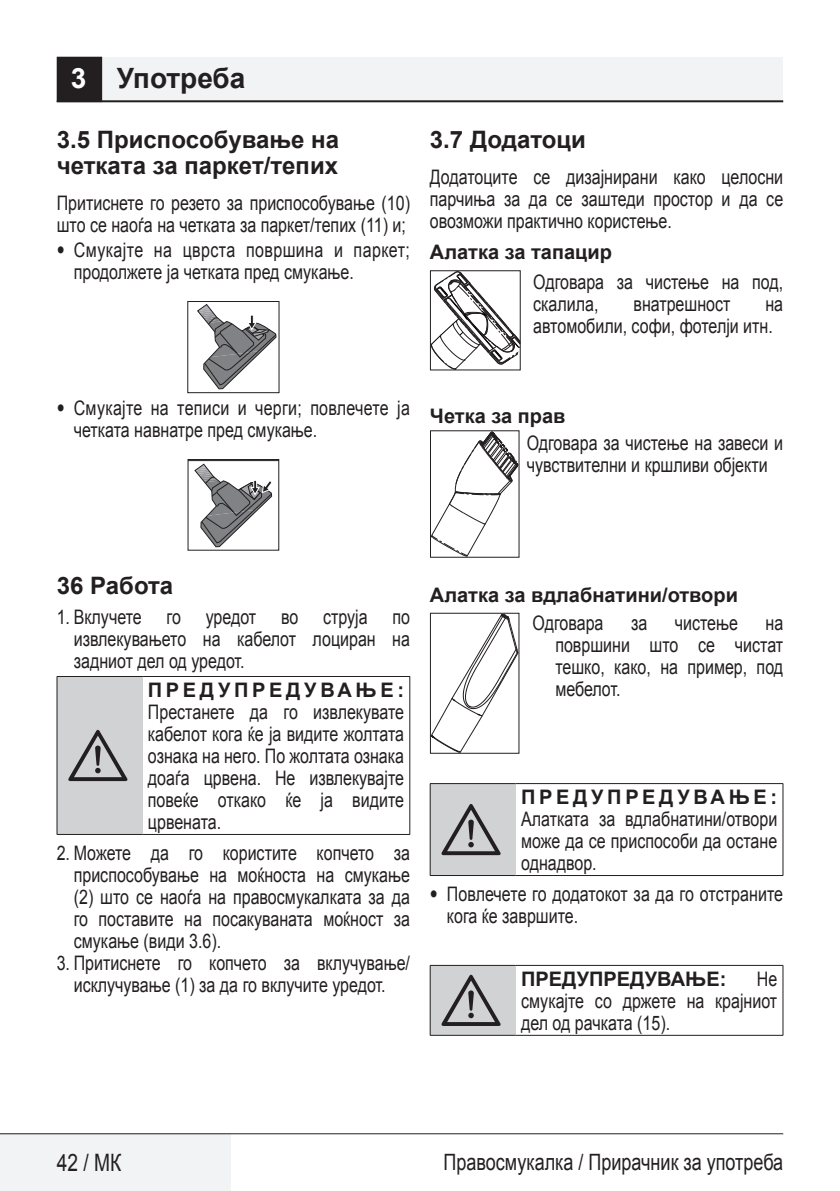
<style>
.page{position:relative;width:840px;height:1191px;background:#fff}
.page>*{position:absolute;margin:0;border:0;box-sizing:border-box;transform-origin:0 0}
.t1{font:64px "ZIWARNUN";color:#231f20}
.t2{font:700 28px "Arial";color:#231f20}
.t3{font:700 24px/26px "Arial";color:#231f20}
.t4{font:24px "Arial";color:#231f20;scale:.8 1}
.t5{font:22.4px "Arial";color:#231f20;scale:.8 1}
.t6{font:20px/22px "Arial";color:#231f20;scale:.8 1}
.t7{font:700 20px "Arial";color:#231f20}
.t8{font:700 20px "Arial";letter-spacing:.18em;color:#231f20}
.s1{color:#fff}
.s2{font-family:"Helvetica Neue LT Pro";font-weight:700;font-stretch:condensed}
</style>
<div class="page">
<div style="left:0;top:1133px;width:230px;height:58px;background:#f2f3f4"></div>
<hr style="left:0;top:1133px;width:782px;height:1px;background:#231f20">
<div style="left:57px;top:57px;width:725px;height:45px;background:#f2f3f4"></div>
<hr style="left:57px;top:100px;width:725px;height:2px;background:#231f20">
<div style="left:58px;top:58px;width:43px;height:43px;background:#231f20"></div>
<div style="left:57px;top:57px;width:45px;height:45px;border:2px solid #231f20"></div>
<svg style="left:197px;top:304px;width:80px;height:86px"></svg>
<div style="left:187px;top:301px;width:92px;height:92px;border:1px solid #231f20"></div>
<svg style="left:189px;top:461px;width:88px;height:87px"></svg>
<div style="left:187px;top:459px;width:92px;height:91px;border:1px solid #231f20"></div>
<div style="left:57px;top:676px;width:85px;height:158px;background:#d1d2d4"></div>
<hr style="left:142px;top:676px;width:268px;height:1px;background:#231f20">
<hr style="left:409px;top:676px;width:1px;height:158px;background:#231f20">
<hr style="left:142px;top:834px;width:268px;height:1px;background:#231f20">
<hr style="left:57px;top:834px;width:85px;height:1px;background:#231f20">
<hr style="left:57px;top:676px;width:85px;height:1px;background:#231f20">
<hr style="left:57px;top:676px;width:1px;height:158px;background:#231f20">
<svg style="left:431px;top:272px;width:87px;height:96px"></svg>
<div style="left:429px;top:270px;width:91px;height:100px;border:1px solid #231f20"></div>
<svg style="left:432px;top:432px;width:85px;height:124px"></svg>
<div style="left:430px;top:430px;width:89px;height:128px;border:1px solid #231f20"></div>
<svg style="left:431px;top:615px;width:86px;height:136px"></svg>
<div style="left:429px;top:613px;width:90px;height:140px;border:1px solid #231f20"></div>
<div style="left:430px;top:783px;width:85px;height:92px;background:#d1d2d4"></div>
<hr style="left:515px;top:783px;width:267px;height:1px;background:#231f20">
<hr style="left:782px;top:784px;width:1px;height:91px;background:#231f20">
<hr style="left:515px;top:875px;width:267px;height:1px;background:#231f20">
<hr style="left:429px;top:875px;width:86px;height:1px;background:#231f20">
<hr style="left:429px;top:783px;width:86px;height:1px;background:#231f20">
<hr style="left:429px;top:784px;width:1px;height:91px;background:#231f20">
<div style="left:430px;top:965px;width:85px;height:70px;background:#d1d2d4"></div>
<hr style="left:515px;top:965px;width:267px;height:1px;background:#231f20">
<hr style="left:782px;top:965px;width:1px;height:70px;background:#231f20">
<hr style="left:515px;top:1035px;width:267px;height:1px;background:#231f20">
<hr style="left:429px;top:1035px;width:86px;height:1px;background:#231f20">
<hr style="left:429px;top:965px;width:86px;height:1px;background:#231f20">
<hr style="left:429px;top:965px;width:1px;height:70px;background:#231f20">
<h2 class="t2" style="left:71px;top:59px;width:176px"><span class="s1">3</span> Употреба</h2>
<p class="t3" style="left:57px;top:127px;width:284px">3.5 Приспособување на четката за паркет/тепих</p>
<p class="t6" style="left:57px;top:192px;width:443px">Притиснете го резето за приспособување (10) што се наоѓа на четката за паркет/тепих (11) и;</p>
<p class="t6" style="left:74px;top:239px;width:421px;text-indent:-17px"><span class="s2">•</span> Смукајте на цврста површина и паркет; продолжете ја четката пред смукање.</p>
<p class="t3" style="left:429px;top:127px;width:157px">3.7 Додатоци</p>
<p class="t6" style="left:429px;top:166px;width:443px;text-align:justify">Додатоците се дизајнирани како целосни парчиња за да се заштеди простор и да се овозможи практично користење.</p>
<p class="t7" style="left:429px;top:239px;width:184px">Алатка за тапацир</p>
<p class="t6" style="left:533px;top:271px;width:314px">Одговара за чистење на под, скалила,</p>
<p class="t6" style="left:533px;top:293px;width:314px;text-indent:232px">на автомобили, софи, фотелји итн.</p>
<p class="t6" style="left:633px;top:293px;width:123px">внатрешност</p>
<p class="t6" style="left:74px;top:397px;width:421px;text-indent:-17px"><span class="s2">•</span> Смукајте на теписи и черги; повлечете ја четката навнатре пред смукање.</p>
<p class="t7" style="left:429px;top:402px;width:137px">Четка за прав</p>
<p class="t6" style="left:526px;top:432px;width:322px">Одговара за чистење на завеси и чувствителни и кршливи објекти</p>
<p class="t3" style="left:57px;top:573px;width:118px">36 Работа</p>
<p class="t6" style="left:74px;top:606px;width:421px;text-align:justify;text-indent:-17px">1. Вклучете го уредот во струја по извлекувањето на кабелот лоциран на задниот дел од уредот.</p>
<p class="t8" style="left:148px;top:676px;width:257px">ПРЕДУПРЕДУВАЊЕ:</p>
<p class="t6" style="left:148px;top:701px;width:321px;text-align:justify">Престанете да го извлекувате кабелот кога ќе ја видите жолтата ознака на него. По жолтата ознака доаѓа црвена. Не извлекувајте повеќе откако ќе ја видите црвената.</p>
<p class="t6" style="left:74px;top:842px;width:421px;text-align:justify;text-indent:-17px">2. Можете да го користите копчето за приспособување на моќноста на смукање (2) што се наоѓа на правосмукалката за да го поставите на посакуваната моќност за смукање (види 3.6).</p>
<p class="t6" style="left:57px;top:952px;width:443px;text-align:center">3. Притиснете го копчето за вклучување/ исклучување (1) за да го вклучите уредот.</p>
<h1 class="t1" style="left:68px;top:721px;width:63px">A</h1>
<p class="t7" style="left:429px;top:582px;width:309px">Алатка за вдлабнатини/отвори</p>
<p class="t6" style="left:532px;top:612px;width:90px">Одговара</p>
<p class="t6" style="left:630px;top:612px;width:22px">за</p>
<p class="t6" style="left:674px;top:612px;width:81px">чистење</p>
<p class="t6" style="left:555px;top:612px;width:286px;text-align:justify;text-indent:210px">на површини што се чистат тешко, како, на пример, под мебелот.</p>
<p class="t8" style="left:521px;top:783px;width:257px">ПРЕДУПРЕДУВАЊЕ:</p>
<p class="t6" style="left:521px;top:808px;width:321px;text-align:justify">Алатката за вдлабнатини/отвори може да се приспособи да остане однадвор.</p>
<p class="t6" style="left:446px;top:883px;width:421px;text-indent:-17px"><span class="s2">•</span> Повлечете го додатокот за да го отстраните кога ќе завршите.</p>
<h1 class="t1" style="left:441px;top:795px;width:63px">A</h1>
<h1 class="t1" style="left:441px;top:966px;width:63px">A</h1>
<p class="t7" style="left:521px;top:965px;width:207px">ПРЕДУПРЕДУВАЊЕ:</p>
<p class="t6" style="left:521px;top:967px;width:321px;text-align:justify;text-indent:235px">Не смукајте со држете на крајниот дел од рачката (15).</p>
<p class="t4" style="left:57px;top:1147px;width:82px">42 / МК</p>
<p class="t5" style="left:443px;top:1147px;width:426px">Правосмукалка / Прирачник за употреба</p>
</div>
